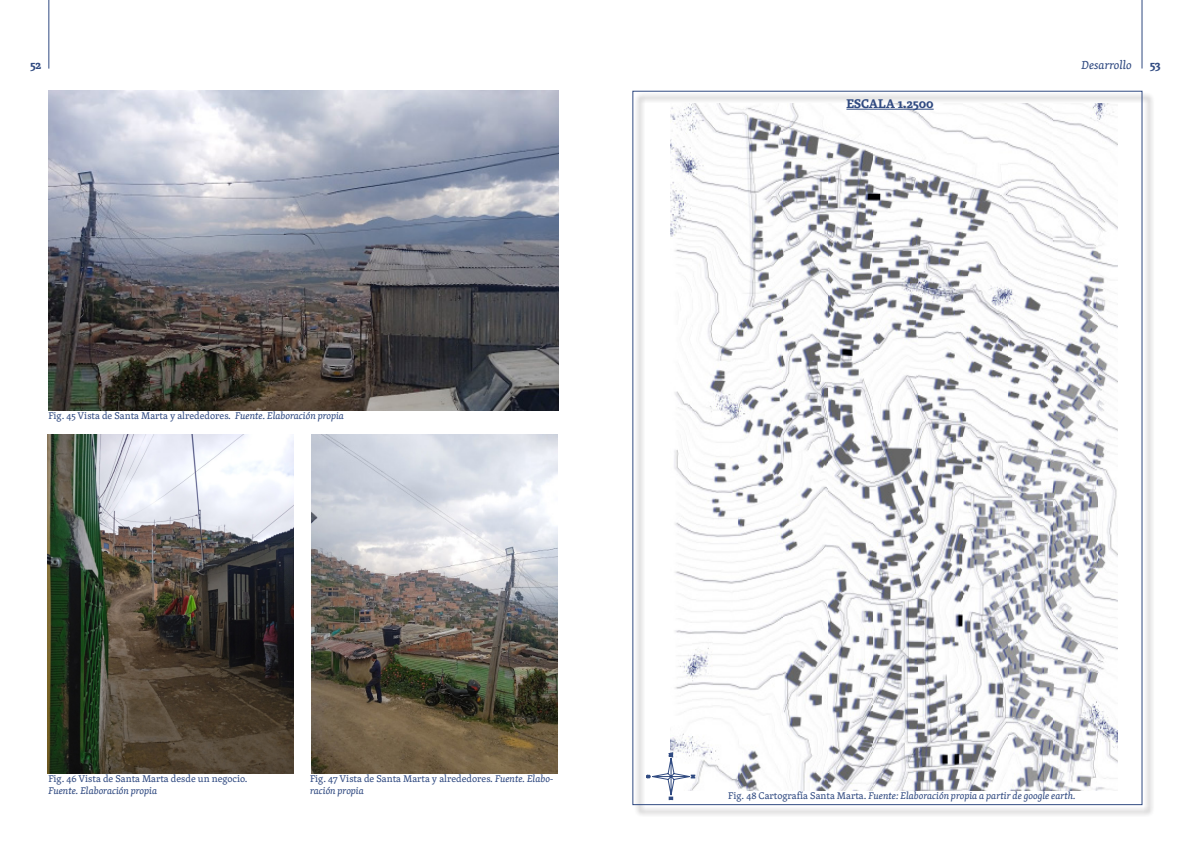
<style>
.page{position:relative;width:1191px;height:842px;background:#fff}
.page>*{position:absolute;margin:0;border:0;box-sizing:border-box;transform-origin:0 0}
.t1{font:700 13px "Skolar Cyrillic";color:#304a81}
.t2{font:italic 12px "Skolar Cyrillic";color:#304a81}
.t3{font:700 12px "Skolar Cyrillic";color:#304a81}
.TFG_Figura{font:10px/12px "Skolar Cyrillic";color:#304a81}
.TFG_Figura-2{font:italic 10px "Skolar Cyrillic";color:#304a81}
.s1{font-style:italic}
.s2{font-style:normal}
</style>
<div class="page">
<hr style="left:48px;top:0;width:1px;height:69px;background:#304a81">
<hr style="left:1141px;top:0;width:1px;height:69px;background:#304a81">
<div style="left:634px;top:92px;width:521px;height:726px;background:#231f20;opacity:.75"></div>
<img style="left:48px;top:91px;width:510px;height:320px">
<img style="left:47px;top:434px;width:246px;height:339px">
<img style="left:311px;top:434px;width:246px;height:339px">
<svg style="left:646px;top:752px;width:49px;height:48px"></svg>
<hr style="left:846px;top:109px;width:87px;height:1px;background:#304a81">
<p class="t3" style="left:30px;top:56px;width:12px">52</p>
<p class="t2" style="left:1081px;top:57px;width:52px">Desarrollo</p>
<p class="t3" style="left:1150px;top:56px;width:12px">53</p>
<p class="t1" style="left:846px;top:95px;width:89px">ESCALA 1.2500</p>
<p class="TFG_Figura" style="left:48px;top:410px;width:297px">Fig. 45 Vista de Santa Marta y alrededores. <span class="s1">Fuente. Elaboración propia</span></p>
<p class="TFG_Figura" style="left:48px;top:773px;width:201px">Fig. 46 Vista de Santa Marta desde un negocio.<br><span class="s1">Fuente. Elaboración propia</span></p>
<p class="TFG_Figura" style="left:310px;top:773px;width:245px">Fig. 47 Vista de Santa Marta y alrededores. <span class="s1">Fuente. Elabo&shy;ración propia</span></p>
<p class="TFG_Figura-2" style="left:728px;top:789px;width:349px"><span class="s2">Fig. 48 Cartografía Santa Marta.</span> Fuente: Elaboración propia a partir de google earth.</p>
</div>
